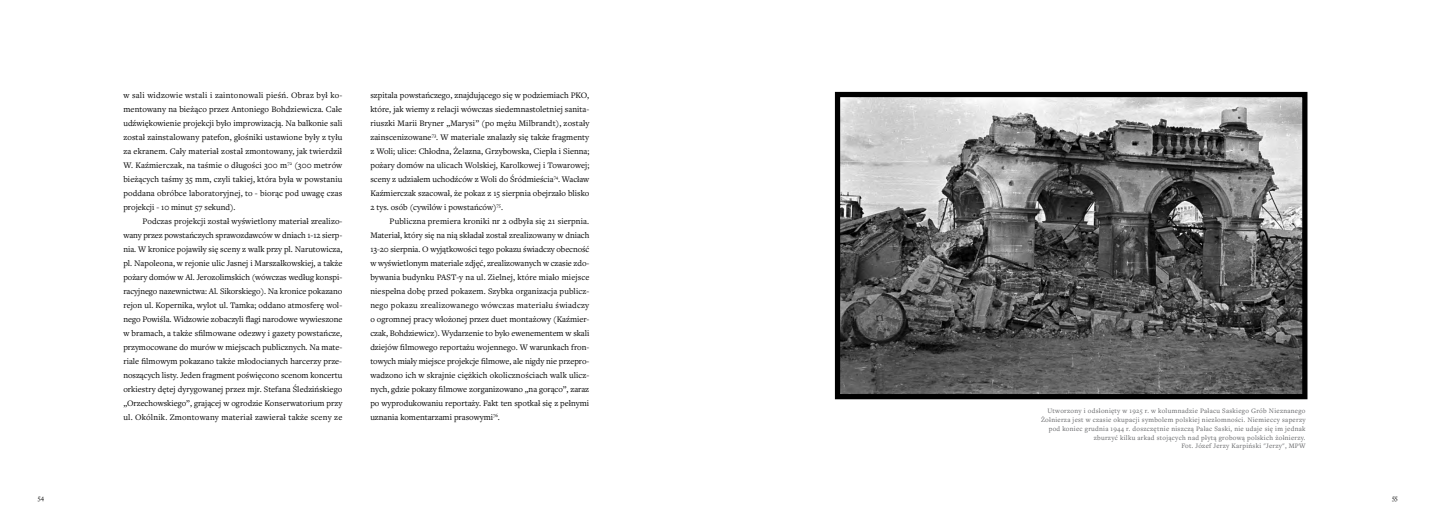
<style>
.page{position:relative;width:1429px;height:521px;background:#fff}
.page>*{position:absolute;margin:0;border:0;box-sizing:border-box;transform-origin:0 0}
.t1{font:8.75px/14px "Freight Text Pro";color:#000;text-align:justify}
.t2{font:7px/8.8px "Freight Text Pro";letter-spacing:.04em;color:#636466;text-align:right}
.t3{font:7px "Freight Text Pro";color:#000}
</style>
<div class="page">
<img style="left:841px;top:98px;width:460px;height:295px">
<div style="left:835px;top:92px;width:472px;height:307px;border:5px solid #000"></div>
<p class="t1" style="left:123px;top:88px;width:220px">w sali widzowie wstali i zaintonowali pieśń. Obraz był ko&shy;mentowany na bieżąco przez Antoniego Bohdziewicza. Całe udźwiękowienie projekcji było improwizacją. Na balkonie sali został zainstalowany patefon, głośniki ustawione były z tyłu za ekranem. Cały materiał został zmontowany, jak twierdził W. Kaźmierczak, na taśmie o długości 300 m<sup>72</sup> (300 metrów bieżących taśmy 35 mm, czyli takiej, która była w powstaniu poddana obróbce laboratoryjnej, to - biorąc pod uwagę czas projekcji - 10 minut 57 sekund).</p>
<p class="t1" style="left:123px;top:214px;width:221px;text-indent:19px">Podczas projekcji został wyświetlony materiał zrealizo&shy;wany przez powstańczych sprawozdawców w dniach 1-12 sierp&shy;nia. W kronice pojawiły się sceny z walk przy pl. Narutowicza, pl. Napoleona, w rejonie ulic Jasnej i Marszałkowskiej, a także pożary domów w Al. Jerozolimskich (wówczas według konspi&shy;racyjnego nazewnictwa: Al. Sikorskiego). Na kronice pokazano rejon ul. Kopernika, wylot ul. Tamka; oddano atmosferę wol&shy;nego Powiśla. Widzowie zobaczyli flagi narodowe wywieszone w bramach, a także sfilmowane odezwy i gazety powstańcze, przymocowane do murów w miejscach publicznych. Na mate&shy;riale filmowym pokazano także młodocianych harcerzy prze&shy;noszących listy. Jeden fragment poświęcono scenom koncertu orkiestry dętej dyrygowanej przez mjr. Stefana Śledzińskiego „Orzechowskiego”, grającej w ogrodzie Konserwatorium przy ul. Okólnik. Zmontowany materiał zawierał także sceny ze</p>
<p class="t1" style="left:370px;top:88px;width:221px">szpitala powstańczego, znajdującego się w podziemiach PKO, które, jak wiemy z relacji wówczas siedemnastoletniej sanita&shy;riuszki Marii Bryner „Marysi” (po mężu Milbrandt), zostały zainscenizowane<sup>73</sup>. W materiale znalazły się także fragmenty z Woli; ulice: Chłodna, Żelazna, Grzybowska, Ciepła i Sienna; pożary domów na ulicach Wolskiej, Karolkowej i Towarowej; sceny z udziałem uchodźców z Woli do Śródmieścia<sup>74</sup>. Wacław Kaźmierczak szacował, że pokaz z 15 sierpnia obejrzało blisko 2 tys. osób (cywilów i powstańców)<sup>75</sup>.</p>
<p class="t1" style="left:370px;top:214px;width:221px;text-indent:19px">Publiczna premiera kroniki nr 2 odbyła się 21 sierpnia.<br>Materiał, który się na nią składał został zrealizowany w dniach 13-20 sierpnia. O wyjątkowości tego pokazu świadczy obecność w wyświetlonym materiale zdjęć, zrealizowanych w czasie zdo&shy;bywania budynku PAST-y na ul. Zielnej, które miało miejsce niespełna dobę przed pokazem. Szybka organizacja publicz&shy;nego pokazu zrealizowanego wówczas materiału świadczy o ogromnej pracy włożonej przez duet montażowy (Kaźmier&shy;czak, Bohdziewicz). Wydarzenie to było ewenementem w skali dziejów filmowego reportażu wojennego. W warunkach fron&shy;towych miały miejsce projekcje filmowe, ale nigdy nie przepro&shy;wadzono ich w skrajnie ciężkich okolicznościach walk ulicz&shy;nych, gdzie pokazy filmowe zorganizowano „na gorąco”, zaraz po wyprodukowaniu reportaży. Fakt ten spotkał się z pełnymi uznania komentarzami prasowymi<sup>76</sup>.</p>
<p class="t2" style="left:1041px;top:406px;width:266px">Utworzony i odsłonięty w 1925 r. w kolumnadzie Pałacu Saskiego Grób Nieznanego Żołnierza jest w czasie okupacji symbolem polskiej niezłomności. Niemieccy saperzy pod koniec grudnia 1944 r. doszczętnie niszczą Pałac Saski, nie udaje się im jednak zburzyć kilku arkad stojących nad płytą grobową polskich żołnierzy.<br>Fot. Józef Jerzy Karpiński "Jerzy", MPW</p>
<p class="t3" style="left:38px;top:493px;width:8px">54</p>
<p class="t3" style="left:1392px;top:493px;width:7px">55</p>
</div>
